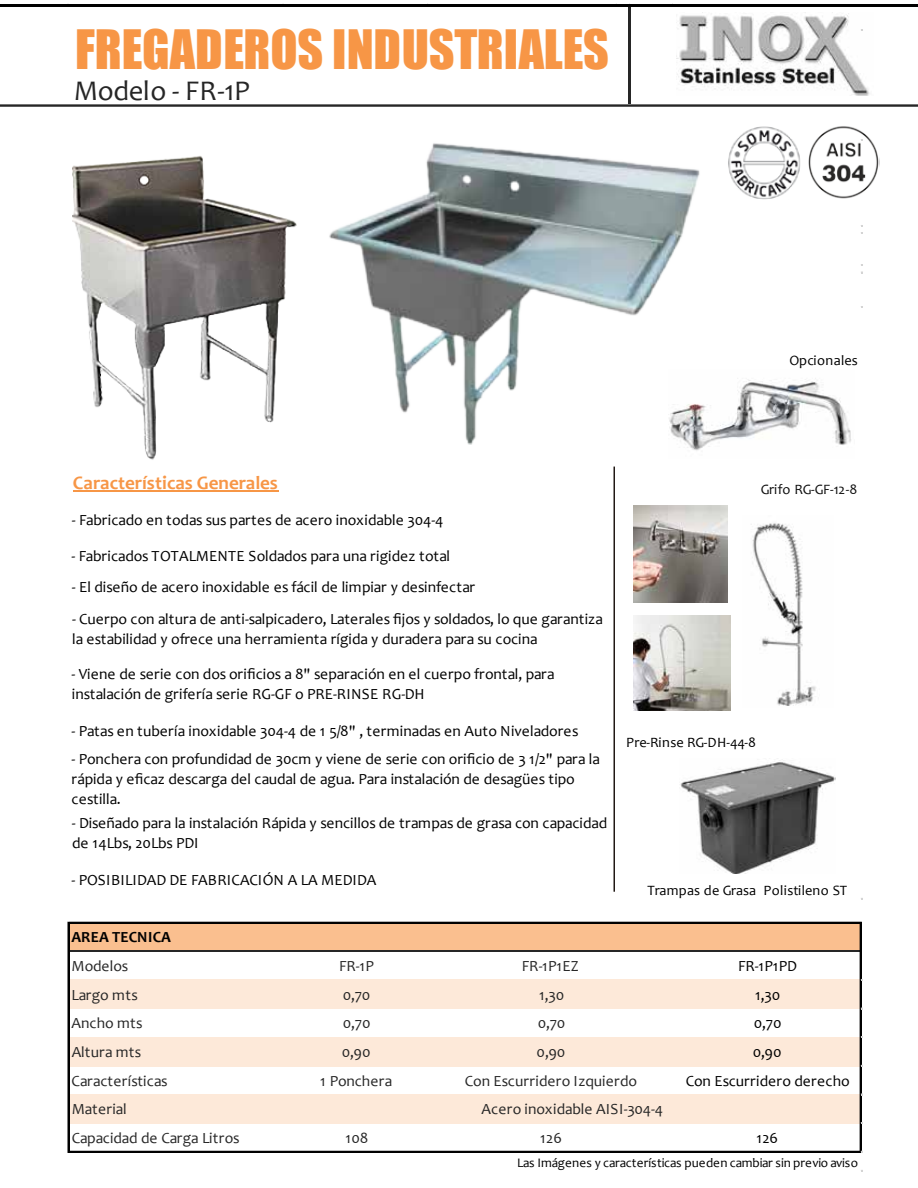
<style>
.page{position:relative;width:918px;height:1188px;background:#fff}
.page>*{position:absolute;margin:0;border:0;box-sizing:border-box;transform-origin:0 0}
.t1{font:49.8px "Impact";color:#f79646}
.t2{font:28.65px "Candara";letter-spacing:-.015em;color:#262626}
.t3{font:700 19.05px "Candara";color:#f79646}
.t4{font:15.45px/20.2px "Candara";color:#000}
.t5{font:15.45px/28.7px "Candara";color:#262626}
.t6{font:700 15.45px "Candara";letter-spacing:.01em;color:#000}
.t7{font:15.45px "Candara";letter-spacing:.025em;color:#262626}
.t8{font:14.25px "Candara";letter-spacing:.01em;color:#000}
.t9{font:14.25px "Candara";letter-spacing:-.02em;color:#0d0d0d}
.t10{font:13.05px "Candara";color:#000}
</style>
<div class="page">
<img style="left:676px;top:13px;width:194px;height:83px">
<div style="left:630px;top:508px;width:44px;height:32px;background:linear-gradient(to bottom,#fff,#fff)"></div>
<div style="left:69px;top:922px;width:792px;height:30px;background:#fabf8f"></div>
<div style="left:69px;top:979px;width:792px;height:30px;background:#fde9d9"></div>
<div style="left:69px;top:1037px;width:792px;height:30px;background:#fde9d9"></div>
<div style="left:69px;top:1094px;width:792px;height:30px;background:#fde9d9"></div>
<hr style="left:73px;top:490px;width:205px;height:2px;background:#f79646">
<hr style="left:628px;top:6px;width:3px;height:98px;background:#262626">
<hr style="left:69px;top:922px;width:792px;height:1px;background:#000">
<hr style="left:69px;top:951px;width:791px;height:1px;background:#262626">
<hr style="left:68px;top:922px;width:1px;height:230px;background:#000">
<hr style="left:69px;top:1151px;width:792px;height:1px;background:#000">
<hr style="left:860px;top:923px;width:1px;height:229px;background:#000">
<hr style="left:0;top:4px;width:918px;height:2px;background:#000">
<svg style="left:0;top:104px;width:918px;height:3px;background:#525252"></svg>
<img style="left:808px;top:126px;width:72px;height:73px">
<img style="left:73px;top:156px;width:224px;height:304px">
<img style="left:728px;top:126px;width:73px;height:74px">
<div style="left:788px;top:184px;width:24px;height:24px;background:#fff;border-radius:50%"></div>
<img style="left:329px;top:143px;width:371px;height:301px">
<img style="left:668px;top:370px;width:183px;height:81px">
<img style="left:634px;top:506px;width:94px;height:97px">
<img style="left:634px;top:615px;width:96px;height:95px">
<img style="left:680px;top:762px;width:155px;height:111px">
<img style="left:751px;top:523px;width:65px;height:183px">
<hr style="left:614px;top:467px;width:1px;height:425px;background:#211915">
<h1 class="t1" style="left:75px;top:11px;width:535px">FREGADEROS INDUSTRIALES</h1>
<h2 class="t2" style="left:74px;top:73px;width:178px">Modelo - FR-1P</h2>
<p class="t8" style="left:790px;top:352px;width:70px">Opcionales</p>
<p class="t3" style="left:73px;top:471px;width:207px">Características Generales</p>
<p class="t4" style="left:72px;top:510px;width:373px">- Fabricado en todas sus partes de acero inoxidable 304-4</p>
<p class="t4" style="left:72px;top:545px;width:380px">- Fabricados TOTALMENTE Soldados para una rigidez total</p>
<p class="t4" style="left:72px;top:576px;width:405px">- El diseño de acero inoxidable es fácil de limpiar y desinfectar</p>
<p class="t4" style="left:72px;top:609px;width:533px">- Cuerpo con altura de anti-salpicadero, Laterales fijos y soldados, lo que garantiza la estabilidad y ofrece una herramienta rígida y duradera para su cocina</p>
<p class="t4" style="left:72px;top:664px;width:485px">- Viene de serie con dos orificios a 8" separación en el cuerpo frontal, para instalación de grifería serie RG-GF o PRE-RINSE RG-DH</p>
<p class="t4" style="left:72px;top:721px;width:508px">- Patas en tubería inoxidable 304-4 de 1 5/8" , terminadas en Auto Niveladores</p>
<p class="t4" style="left:72px;top:748px;width:530px">- Ponchera con profundidad de 30cm y viene de serie con orificio de 3 1/2" para la rápida y eficaz descarga del caudal de agua. Para instalación de desagües tipo cestilla.</p>
<p class="t4" style="left:72px;top:813px;width:537px">- Diseñado para la instalación Rápida y sencillos de trampas de grasa con capacidad de 14Lbs, 20Lbs PDI</p>
<p class="t4" style="left:72px;top:870px;width:306px">- POSIBILIDAD DE FABRICACIÓN A LA MEDIDA</p>
<p class="t9" style="left:761px;top:480px;width:98px">Grifo RG-GF-12-8</p>
<p class="t8" style="left:626px;top:733px;width:131px">Pre-Rinse RG-DH-44-8</p>
<p class="t8" style="left:648px;top:881px;width:201px">Trampas de Grasa Polistileno ST</p>
<p class="t6" style="left:72px;top:928px;width:101px">AREA TECNICA</p>
<p class="t5" style="left:72px;top:952px;width:58px">Modelos</p>
<p class="t5" style="left:339px;top:952px;width:36px">FR-1P</p>
<p class="t4" style="left:738px;top:956px;width:60px">FR-1P1PD</p>
<p class="t5" style="left:72px;top:980px;width:68px">Largo mts</p>
<p class="t5" style="left:343px;top:980px;width:29px">0,70</p>
<p class="t4" style="left:755px;top:984px;width:27px">1,30</p>
<p class="t5" style="left:72px;top:1009px;width:73px">Ancho mts</p>
<p class="t5" style="left:343px;top:1009px;width:29px">0,70</p>
<p class="t4" style="left:754px;top:1013px;width:29px">0,70</p>
<p class="t7" style="left:72px;top:1042px;width:71px">Altura mts</p>
<p class="t5" style="left:342px;top:1038px;width:30px">0,90</p>
<p class="t4" style="left:753px;top:1042px;width:30px">0,90</p>
<p class="t5" style="left:72px;top:1066px;width:98px">Características</p>
<p class="t5" style="left:320px;top:1066px;width:74px">1 Ponchera</p>
<p class="t4" style="left:686px;top:1070px;width:165px">Con Escurridero derecho</p>
<p class="t5" style="left:72px;top:1095px;width:169px">Material<br>Capacidad de Carga Litros</p>
<p class="t5" style="left:522px;top:952px;width:59px">FR-1P1EZ</p>
<p class="t5" style="left:465px;top:980px;width:174px;text-align:center">1,30<br>0,70<br>0,90<br>Con Escurridero Izquierdo</p>
<p class="t5" style="left:482px;top:1095px;width:183px">Acero inoxidable AISI-304-4</p>
<p class="t5" style="left:345px;top:1123px;width:24px">108</p>
<p class="t4" style="left:756px;top:1128px;width:23px">126</p>
<p class="t5" style="left:540px;top:1123px;width:23px">126</p>
<p class="t10" style="left:517px;top:1154px;width:342px">Las Imágenes y características pueden cambiar sin previo aviso</p>
</div>
